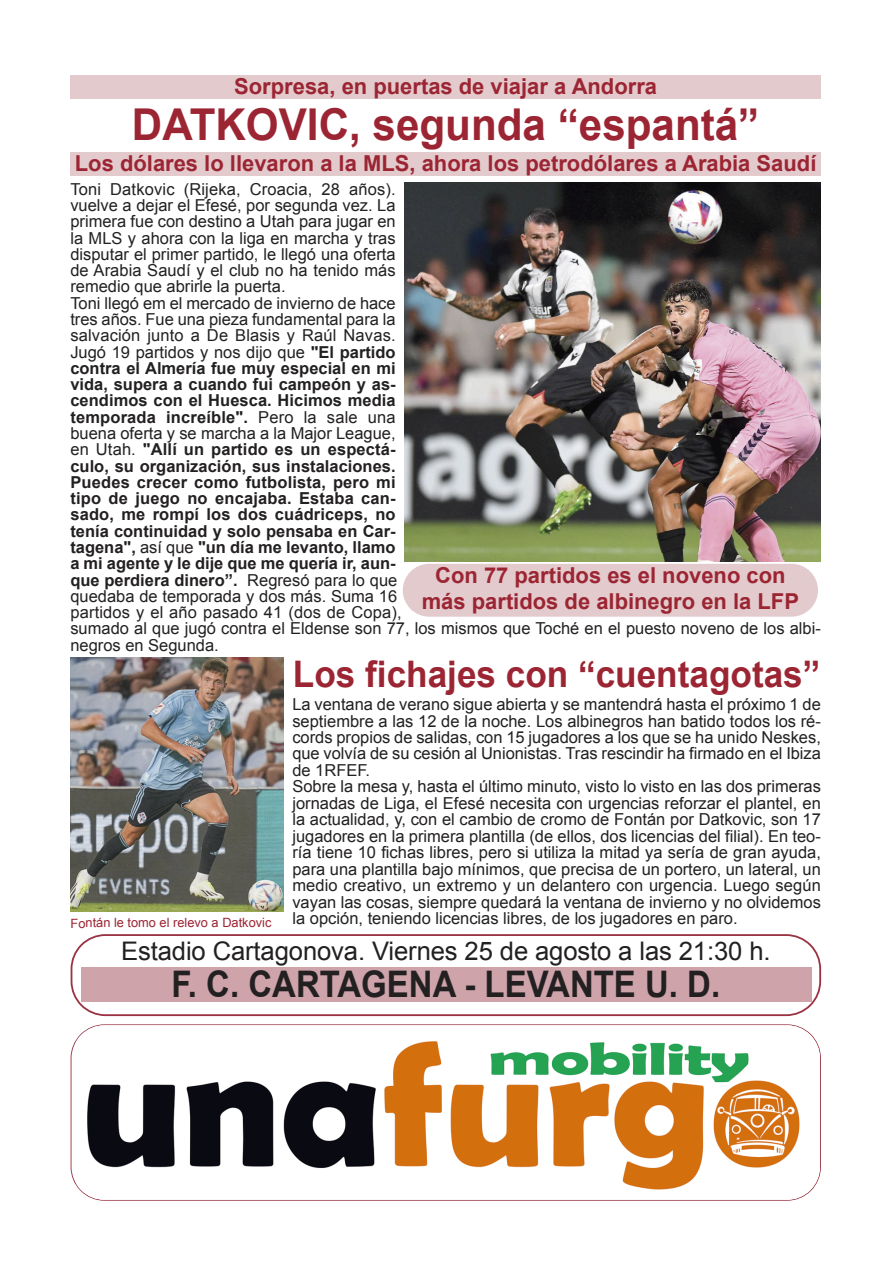
<style>
.page{position:relative;width:893px;height:1263px;background:#fff}
.page>*{position:absolute;margin:0;border:0;box-sizing:border-box;transform-origin:0 0}
.t1{font:700 43.95px "Arial";color:#9c2533;scale:.96 1}
.t2{font:700 36.6px "Arial";color:#9c2533;scale:.96 1}
.t3{font:700 36.6px "Arial";color:#232021;scale:.9 1}
.t4{font:25.65px "Arial";letter-spacing:-.005em;color:#232021}
.t5{font:700 21.9px/26.4px "Arial";color:#9c2533;text-align:center}
.t6{font:16.5px/16.4px "Arial";color:#232021}
.t7{font:12.75px "Arial";color:#9c2533}
.s1{font-weight:700}
</style>
<div class="page">
<svg style="left:71px;top:934px;width:750px;height:82px"></svg>
<div style="left:70px;top:75px;width:750px;height:23px;background:#e2cacd"></div>
<img style="left:405px;top:183px;width:415px;height:378px">
<div style="left:70px;top:153px;width:750px;height:23px;background:#e2cacd"></div>
<img style="left:70px;top:658px;width:213px;height:254px">
<div style="left:403px;top:564px;width:415px;height:53px;background:#e2cacd"></div>
<img style="left:77px;top:1025px;width:743px;height:175px">
<h3 class="t5" style="left:234px;top:73px;width:424px">Sorpresa, en puertas de viajar a Andorra</h3>
<h1 class="t1" style="left:132px;top:101px;width:655px">DATKOVIC, segunda “espantá”</h1>
<h3 class="t5" style="left:75px;top:151px;width:743px">Los dólares lo llevaron a la MLS, ahora los petrodólares a Arabia Saudí</h3>
<p class="t6" style="left:70px;top:181px;width:752px">Toni Datkovic (Rijeka, Croacia, 28 años).<br>vuelve a dejar el Efesé, por segunda vez. La<br>primera fue con destino a Utah para jugar en<br>la MLS y ahora con la liga en marcha y tras<br>disputar el primer partido, le llegó una oferta<br>de Arabia Saudí y el club no ha tenido más<br>remedio que abrirle la puerta.<br>Toni llegó em el mercado de invierno de hace<br>tres años. Fue una pieza fundamental para la<br>salvación junto a De Blasis y Raúl Navas.<br>Jugó 19 partidos y nos dijo que <span class="s1">"El partido<br>contra el Almería fue muy especial en mi<br>vida, supera a cuando fui campeón y as-<br>cendimos con el Huesca. Hicimos media<br>temporada increíble".</span> Pero la sale una<br>buena oferta y se marcha a la Major League,<br>en Utah. <span class="s1">"Allí un partido es un espectá-<br>culo, su organización, sus instalaciones.<br>Puedes crecer como futbolista, pero mi<br>tipo de juego no encajaba. Estaba can-<br>sado, me rompí los dos cuádriceps, no<br>tenía continuidad y solo pensaba en Car-<br>tagena",</span> así que <span class="s1">"un día me levanto, llamo<br>a mi agente y le dije que me quería ir, aun-<br>que perdiera dinero”.</span> Regresó para lo que<br>quedaba de temporada y dos más. Suma 16<br>partidos y el año pasado 41 (dos de Copa),<br>sumado al que jugó contra el Eldense son 77, los mismos que Toché en el puesto noveno de los albi&shy;negros en Segunda.</p>
<h3 class="t5" style="left:422px;top:562px;width:379px">Con 77 partidos es el noveno con más partidos de albinegro en la LFP</h3>
<p class="t7" style="left:71px;top:916px;width:202px">Fontán le tomo el relevo a Datkovic</p>
<h2 class="t2" style="left:293px;top:654px;width:551px">Los fichajes con “cuentagotas”</h2>
<p class="t6" style="left:292px;top:696px;width:530px">La ventana de verano sigue abierta y se mantendrá hasta el próximo 1 de septiembre a las 12 de la noche. Los albinegros han batido todos los ré&shy;cords propios de salidas, con 15 jugadores a los que se ha unido Neskes, que volvía de su cesión al Unionistas. Tras rescindir ha firmado en el Ibiza de 1RFEF.<br>Sobre la mesa y, hasta el último minuto, visto lo visto en las dos primeras jornadas de Liga, el Efesé necesita con urgencias reforzar el plantel, en la actualidad, y, con el cambio de cromo de Fontán por Datkovic, son 17 jugadores en la primera plantilla (de ellos, dos licencias del filial). En teo&shy;ría tiene 10 fichas libres, pero si utiliza la mitad ya sería de gran ayuda, para una plantilla bajo mínimos, que precisa de un portero, un lateral, un medio creativo, un extremo y un delantero con urgencia. Luego según vayan las cosas, siempre quedará la ventana de invierno y no olvidemos la opción, teniendo licencias libres, de los jugadores en paro.</p>
<h3 class="t4" style="left:121px;top:937px;width:651px">Estadio Cartagonova. Viernes 25 de agosto a las 21:30 h.</h3>
<h2 class="t3" style="left:171px;top:964px;width:611px">F. C. CARTAGENA - LEVANTE U. D.</h2>
</div>
